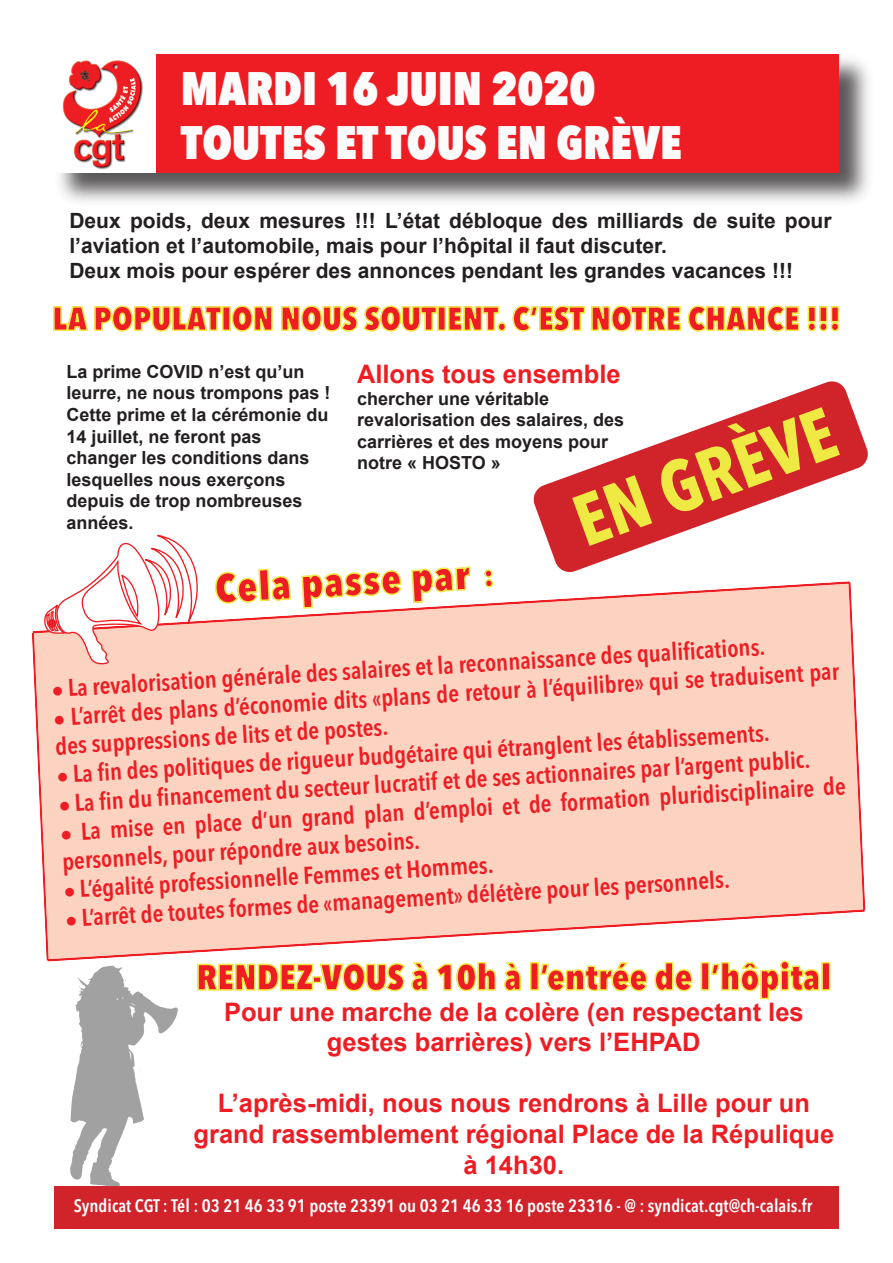
<style>
.page{position:relative;width:893px;height:1263px;background:#fff}
.page>*{position:absolute;margin:0;border:0;box-sizing:border-box;transform-origin:0 0}
.t1{font:700 condensed 72px "Avenir Next LT Pro";color:#eeea43}
.t2{font:800 condensed 46.5px/53.7px "Avenir Next LT Pro";color:#fbfbfc}
.t3{font:800 condensed 40.5px "Avenir Next LT Pro";color:#ee1d23}
.t4{font:800 condensed 36px "Avenir Next LT Pro";color:#ee1d23}
.t5{font:800 condensed 33px "Avenir Next LT Pro";color:#ee1d23}
.t6{font:700 25.5px/30.6px "Arial";color:#ee1d23;text-align:center}
.t7{font:600 condensed 24px/30.5px "Avenir Next LT Pro";color:#ee1d23}
.t8{font:700 21px/25.2px "Arial";color:#231f20}
.t9{font:700 18px/21.6px "Arial";color:#231f20}
.t10{font:600 condensed 18px "Avenir Next LT Pro";color:#fff}
.t11{font:15px "Wingdings";color:#ee1d23}
.s1{font-size:30.75px}
</style>
<div class="page">
<svg style="left:32px;top:581px;width:833px;height:380px;background:#fcd4c4"></svg>
<img style="left:59px;top:58px;width:810px;height:144px">
<div style="left:54px;top:54px;width:785px;height:118px;background:#ee1d23"></div>
<div style="left:54px;top:1187px;width:785px;height:42px;background:#d1232a"></div>
<img style="left:57px;top:965px;width:127px;height:222px">
<div style="left:50px;top:49px;width:106px;height:123px;background:#fff"></div>
<svg style="left:214px;top:568px;width:78px;height:36px"></svg>
<svg style="left:301px;top:570px;width:101px;height:39px"></svg>
<svg style="left:411px;top:566px;width:60px;height:38px"></svg>
<svg style="left:484px;top:569px;width:9px;height:19px"></svg>
<svg style="left:44px;top:534px;width:155px;height:140px"></svg>
<img style="left:62px;top:60px;width:81px;height:110px">
<svg style="left:53px;top:305px;width:169px;height:27px"></svg>
<div style="left:222px;top:306px;width:9px;height:25px;border:2px solid #eeea43"></div>
<svg style="left:231px;top:305px;width:42px;height:27px"></svg>
<svg style="left:281px;top:305px;width:156px;height:27px"></svg>
<div style="left:437px;top:306px;width:9px;height:25px;border:2px solid #eeea43"></div>
<svg style="left:448px;top:306px;width:52px;height:25px"></svg>
<div style="left:498px;top:322px;width:8px;height:9px;border:2px solid #eeea43;border-radius:50%"></div>
<svg style="left:512px;top:305px;width:288px;height:27px"></svg>
<svg style="left:807px;top:306px;width:33px;height:26px"></svg>
<svg style="left:197px;top:962px;width:232px;height:30px"></svg>
<svg style="left:436px;top:962px;width:61px;height:30px"></svg>
<svg style="left:504px;top:962px;width:17px;height:30px"></svg>
<div style="left:530px;top:962px;width:9px;height:29px;border:2px solid #eeea43"></div>
<svg style="left:540px;top:962px;width:108px;height:30px"></svg>
<svg style="left:654px;top:962px;width:39px;height:30px"></svg>
<div style="left:701px;top:962px;width:9px;height:29px;border:2px solid #eeea43"></div>
<svg style="left:710px;top:960px;width:110px;height:40px"></svg>
<div style="left:821px;top:962px;width:9px;height:29px;border:2px solid #eeea43"></div>
<svg style="left:533px;top:381px;width:335px;height:191px"></svg>
<h2 class="t2" style="left:181px;top:61px;width:502px">MARDI 16 JUIN 2020<br>TOUTES ET TOUS EN GRÈVE</h2>
<p class="t8" style="left:69px;top:208px;width:764px">Deux poids, deux mesures !!! L’état débloque des milliards de suite pour l’aviation et l’automobile, mais pour l’hôpital il faut discuter.<br>Deux mois pour espérer des annonces pendant les grandes vacances !!!</p>
<h3 class="t5" style="left:52px;top:298px;width:790px">LA POPULATION NOUS SOUTIENT. C’EST NOTRE CHANCE !!!</h3>
<p class="t9" style="left:67px;top:361px;width:266px">La prime COVID n’est qu’un leurre, ne nous trompons pas !<br>Cette prime et la cérémonie du<br>14 juillet, ne feront pas changer les conditions dans lesquelles nous exerçons depuis de trop nombreuses années.</p>
<p class="t6" style="left:357px;top:360px;width:265px">Allons tous ensemble</p>
<p class="t9" style="left:357px;top:388px;width:269px">chercher une véritable revalorisation des salaires, des carrières et des moyens pour notre « HOSTO »</p>
<h1 class="t1" style="left:562px;top:482px;width:275px;rotate:-20deg">EN GRÈVE</h1>
<h3 class="t3" style="left:214px;top:563px;width:280px;rotate:-3deg">Cela passe par <span class="s1">:</span></h3>
<p class="t11" style="left:47px;top:616px;width:13px">●</p>
<p class="t7" style="left:51px;top:671px;width:716px;rotate:-3deg">● La revalorisation générale des salaires et la reconnaissance des qualifi cations.</p>
<p class="t7" style="left:53px;top:699px;width:788px;rotate:-3deg">● L’arrêt des plans d’économie dits «plans de retour à l’équilibre» qui se traduisent par des suppressions de lits et de postes.</p>
<p class="t7" style="left:56px;top:757px;width:715px;rotate:-3deg">● La fi n des politiques de rigueur budgétaire qui étranglent les établissements.</p>
<p class="t7" style="left:58px;top:785px;width:754px;rotate:-3deg">● La fi n du fi nancement du secteur lucratif et de ses actionnaires par l’argent public.</p>
<p class="t7" style="left:60px;top:814px;width:788px;rotate:-3deg">● La mise en place d’un grand plan d’emploi et de formation pluridisciplinaire de personnels, pour répondre aux besoins.</p>
<p class="t7" style="left:63px;top:873px;width:432px;rotate:-3deg">● L’égalité professionnelle Femmes et Hommes.</p>
<p class="t7" style="left:65px;top:901px;width:667px;rotate:-3deg">● L’arrêt de toutes formes de «management» délétère pour les personnels.</p>
<h3 class="t4" style="left:196px;top:955px;width:637px">RENDEZ-VOUS à 10h à l’entrée de l’hôpital</h3>
<p class="t6" style="left:224px;top:997px;width:581px">Pour une marche de la colère (en respectant les gestes barrières) vers l’EHPAD</p>
<p class="t6" style="left:194px;top:1089px;width:642px">L’après-midi, nous nous rendrons à Lille pour un grand rassemblement régional Place de la Répulique à 14h30.</p>
<p class="t10" style="left:74px;top:1195px;width:740px">Syndicat CGT : Tél : 03 21 46 33 91 poste 23391 ou 03 21 46 33 16 poste 23316 - @ : syndicat.cgt@ch-calais.fr</p>
</div>
